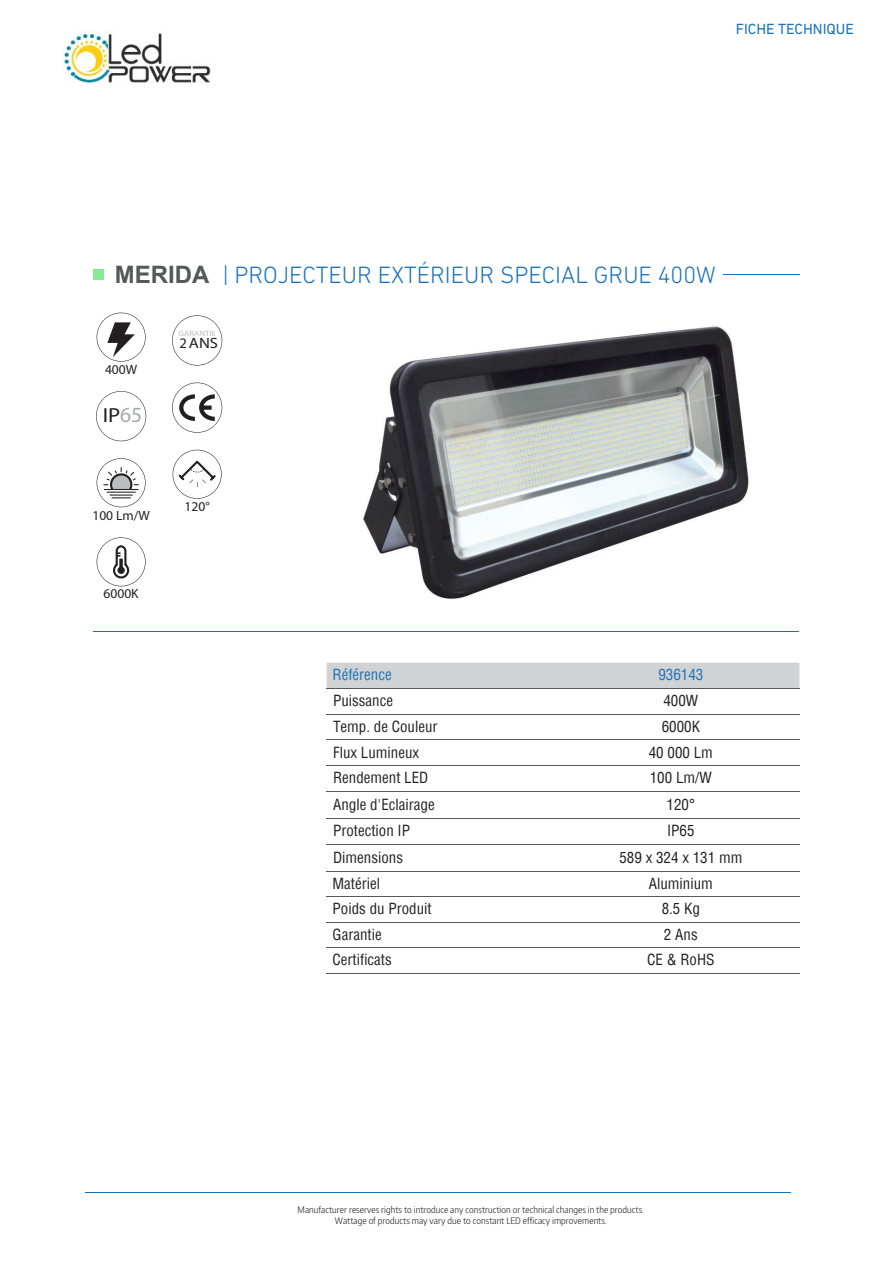
<style>
.page{position:relative;width:893px;height:1263px;background:#fff}
.page>*{position:absolute;margin:0;border:0;box-sizing:border-box;transform-origin:0 0}
.t1{font:300 24px "DIN Next LT Pro";color:#1a72ba}
.t2{font:20.4px "Myriad Pro";color:#231f20;scale:1.12 1}
.t3{font:condensed 15px "Helvetica";color:#231f20}
.t4{font:condensed 15px "Helvetica";color:#1a72ba}
.t5{font:15px "DIN Next LT Pro";color:#1a72ba}
.t6{font:15px "Myriad Pro";color:#231f20;scale:1.11 1}
.t7{font:13.5px "Myriad Pro";color:#231f20}
.t8{font:300 9px/10.8px "Encode Sans Condensed";letter-spacing:.005em;color:#231f20;text-align:center}
.t9{font:7.8px "Myriad Pro";color:#bcbdc0;scale:1.11 1}
.s1{font-family:"Arial";font-weight:700;color:#57585a}
.s2{font-size:21.6px;color:#a8a9ad}
.s3{font-size:14.55px}
</style>
<div class="page">
<img style="left:363px;top:326px;width:386px;height:273px">
<div style="left:94px;top:269px;width:10px;height:11px;background:#87e990"></div>
<hr style="left:94px;top:631px;width:705px;height:1px;background:#1a72ba">
<hr style="left:723px;top:274px;width:77px;height:1px;background:#1a72ba">
<div style="left:327px;top:663px;width:472px;height:25px;background:#d1d2d4"></div>
<hr style="left:327px;top:688px;width:235px;height:1px;background:#57585a">
<hr style="left:562px;top:688px;width:237px;height:1px;background:#57585a">
<hr style="left:327px;top:714px;width:235px;height:1px;background:#57585a">
<hr style="left:562px;top:714px;width:237px;height:1px;background:#57585a">
<hr style="left:327px;top:740px;width:235px;height:1px;background:#57585a">
<hr style="left:562px;top:740px;width:237px;height:1px;background:#57585a">
<hr style="left:327px;top:766px;width:235px;height:1px;background:#57585a">
<hr style="left:562px;top:766px;width:237px;height:1px;background:#57585a">
<hr style="left:327px;top:791px;width:235px;height:1px;background:#57585a">
<hr style="left:562px;top:791px;width:237px;height:1px;background:#57585a">
<hr style="left:327px;top:818px;width:235px;height:1px;background:#57585a">
<hr style="left:562px;top:818px;width:237px;height:1px;background:#57585a">
<hr style="left:327px;top:844px;width:235px;height:1px;background:#57585a">
<hr style="left:562px;top:844px;width:237px;height:1px;background:#57585a">
<hr style="left:327px;top:871px;width:235px;height:1px;background:#57585a">
<hr style="left:562px;top:871px;width:237px;height:1px;background:#57585a">
<hr style="left:327px;top:897px;width:235px;height:1px;background:#57585a">
<hr style="left:562px;top:897px;width:237px;height:1px;background:#57585a">
<hr style="left:327px;top:922px;width:235px;height:1px;background:#57585a">
<hr style="left:562px;top:922px;width:237px;height:1px;background:#57585a">
<hr style="left:327px;top:948px;width:235px;height:1px;background:#57585a">
<hr style="left:562px;top:948px;width:237px;height:1px;background:#57585a">
<hr style="left:327px;top:973px;width:235px;height:1px;background:#57585a">
<hr style="left:562px;top:973px;width:237px;height:1px;background:#57585a">
<hr style="left:85px;top:1192px;width:706px;height:1px;background:#1a72ba">
<svg style="left:172px;top:315px;width:50px;height:50px"></svg>
<svg style="left:96px;top:391px;width:50px;height:50px"></svg>
<svg style="left:97px;top:313px;width:49px;height:49px"></svg>
<svg style="left:97px;top:458px;width:49px;height:49px"></svg>
<svg style="left:97px;top:537px;width:49px;height:49px"></svg>
<svg style="left:173px;top:450px;width:49px;height:49px"></svg>
<svg style="left:172px;top:383px;width:50px;height:50px"></svg>
<img style="left:64px;top:33px;width:147px;height:50px">
<p class="t5" style="left:736px;top:20px;width:120px">FICHE TECHNIQUE</p>
<h1 class="t1" style="left:115px;top:261px;width:603px"><span class="s1">MERIDA</span> | PROJECTEUR EXTÉRIEUR SPECIAL GRUE 400W</h1>
<p class="t7" style="left:105px;top:361px;width:34px">400W</p>
<h2 class="t2" style="left:103px;top:403px;width:37px">IP<span class="s2">65</span></h2>
<p class="t9" style="left:179px;top:328px;width:35px">GARANTIE</p>
<p class="t6" style="left:180px;top:334px;width:36px"><span class="s3">2</span>ANS</p>
<p class="t7" style="left:92px;top:507px;width:59px">100 Lm/W</p>
<p class="t7" style="left:104px;top:585px;width:37px">6000K</p>
<p class="t7" style="left:185px;top:498px;width:27px">120°</p>
<p class="t4" style="left:333px;top:665px;width:61px">Référence</p>
<p class="t4" style="left:658px;top:665px;width:46px">936143</p>
<p class="t3" style="left:333px;top:691px;width:61px">Puissance</p>
<p class="t3" style="left:663px;top:691px;width:36px">400W</p>
<p class="t3" style="left:333px;top:716px;width:106px">Temp. de Couleur</p>
<p class="t3" style="left:662px;top:716px;width:40px">6000K</p>
<p class="t3" style="left:333px;top:742px;width:88px">Flux Lumineux</p>
<p class="t3" style="left:649px;top:742px;width:66px">40 000 Lm</p>
<p class="t3" style="left:333px;top:768px;width:97px">Rendement LED</p>
<p class="t3" style="left:650px;top:768px;width:64px">100 Lm/W</p>
<p class="t3" style="left:333px;top:795px;width:103px">Angle d'Eclairage</p>
<p class="t3" style="left:667px;top:795px;width:30px">120°</p>
<p class="t3" style="left:333px;top:821px;width:79px">Protection IP</p>
<p class="t3" style="left:667px;top:821px;width:29px">IP65</p>
<p class="t3" style="left:333px;top:847px;width:71px">Dimensions</p>
<p class="t3" style="left:619px;top:847px;width:124px">589 x 324 x 131 mm</p>
<p class="t3" style="left:333px;top:873px;width:49px">Matériel</p>
<p class="t3" style="left:649px;top:873px;width:66px">Aluminium</p>
<p class="t3" style="left:333px;top:899px;width:101px">Poids du Produit</p>
<p class="t3" style="left:662px;top:899px;width:40px">8.5 Kg</p>
<p class="t3" style="left:333px;top:924px;width:51px">Garantie</p>
<p class="t3" style="left:664px;top:924px;width:35px">2 Ans</p>
<p class="t3" style="left:333px;top:950px;width:61px">Certificats</p>
<p class="t3" style="left:647px;top:950px;width:69px">CE &amp; RoHS</p>
<p class="t8" style="left:298px;top:1204px;width:348px">Manufacturer reserves rights to introduce any construction or technical changes in the products.<br>Wattage of products may vary due to constant LED efficacy improvements.</p>
</div>
